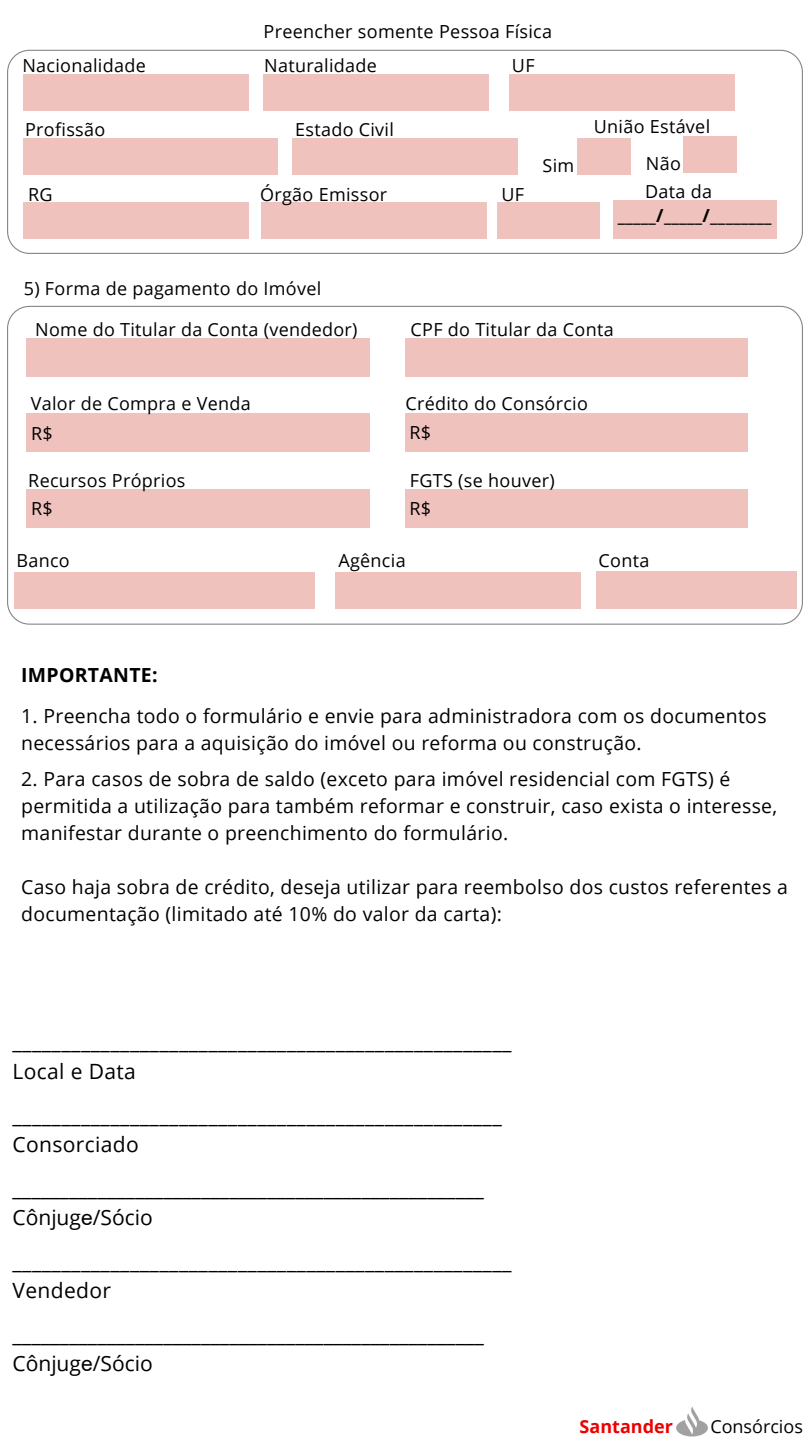
<style>
.page{position:relative;width:810px;height:1440px;background:#fff}
.page>*{position:absolute;margin:0;border:0;box-sizing:border-box;transform-origin:0 0}
.t1{font:21px/29.2px "Open Sans";letter-spacing:.015em;color:#000}
.t2{font:19.5px/27px "Open Sans";letter-spacing:.015em;color:#000}
.t3{font:700 19.5px "Open Sans";letter-spacing:.015em;color:#000}
.t4{font:18px "Open Sans";letter-spacing:.015em;color:#000}
.t5{font:700 18px "Open Sans";color:#000}
.t6{font:700 18px "Open Sans";color:#ec0000}
.s1{font-family:"Arial"}
</style>
<div class="page">
<svg style="left:7px;top:50px;width:796px;height:204px"></svg>
<div style="left:263px;top:74px;width:226px;height:37px;background:#efc2be"></div>
<div style="left:24px;top:74px;width:225px;height:37px;background:#efc2be"></div>
<div style="left:509px;top:74px;width:226px;height:37px;background:#efc2be"></div>
<div style="left:24px;top:138px;width:254px;height:36px;background:#efc2be"></div>
<div style="left:292px;top:138px;width:226px;height:36px;background:#efc2be"></div>
<div style="left:577px;top:138px;width:54px;height:36px;background:#efc2be"></div>
<div style="left:683px;top:137px;width:54px;height:36px;background:#efc2be"></div>
<div style="left:261px;top:203px;width:225px;height:36px;background:#efc2be"></div>
<div style="left:497px;top:203px;width:103px;height:36px;background:#efc2be"></div>
<div style="left:24px;top:203px;width:225px;height:36px;background:#efc2be"></div>
<div style="left:613px;top:200px;width:163px;height:39px;background:#efc2be"></div>
<svg style="left:676px;top:1406px;width:32px;height:31px"></svg>
<svg style="left:7px;top:306px;width:796px;height:318px"></svg>
<div style="left:27px;top:489px;width:343px;height:39px;background:#efc2be"></div>
<div style="left:27px;top:414px;width:343px;height:38px;background:#efc2be"></div>
<div style="left:27px;top:338px;width:343px;height:39px;background:#efc2be"></div>
<div style="left:405px;top:489px;width:342px;height:39px;background:#efc2be"></div>
<div style="left:405px;top:414px;width:342px;height:38px;background:#efc2be"></div>
<div style="left:405px;top:338px;width:342px;height:39px;background:#efc2be"></div>
<div style="left:15px;top:573px;width:300px;height:36px;background:#efc2be"></div>
<div style="left:335px;top:573px;width:245px;height:36px;background:#efc2be"></div>
<div style="left:596px;top:572px;width:201px;height:37px;background:#efc2be"></div>
<p class="t4" style="left:263px;top:19px;width:290px">Preencher somente Pessoa Física</p>
<p class="t4" style="left:22px;top:53px;width:125px">Nacionalidade</p>
<p class="t4" style="left:264px;top:53px;width:114px">Naturalidade</p>
<p class="t4" style="left:512px;top:53px;width:24px">UF</p>
<p class="t4" style="left:25px;top:117px;width:82px">Profissão</p>
<h3 class="t4" style="left:295px;top:117px;width:100px">Estado Civil</h3>
<p class="t4" style="left:594px;top:113px;width:118px">União Estável</p>
<p class="t4" style="left:543px;top:153px;width:33px">Sim</p>
<p class="t4" style="left:646px;top:150px;width:37px">Não</p>
<p class="t4" style="left:28px;top:182px;width:26px">RG</p>
<p class="t4" style="left:260px;top:181px;width:129px">Órgão Emissor</p>
<h3 class="t4" style="left:501px;top:182px;width:24px">UF</h3>
<p class="t4" style="left:645px;top:179px;width:69px">Data da</p>
<h3 class="t5" style="left:618px;top:203px;width:155px">_____/_____/________</h3>
<p class="t4" style="left:643px;top:204px;width:73px">Emissão</p>
<p class="t4" style="left:24px;top:276px;width:299px">5) Forma de pagamento do Imóvel</p>
<h3 class="t4" style="left:35px;top:317px;width:324px">Nome do Titular da Conta (vendedor)</h3>
<p class="t4" style="left:411px;top:317px;width:205px">CPF do Titular da Conta</p>
<h3 class="t4" style="left:31px;top:391px;width:222px">Valor de Compra e Venda</h3>
<p class="t4" style="left:31px;top:420px;width:23px">R$</p>
<p class="t4" style="left:405px;top:391px;width:184px">Crédito do Consórcio</p>
<h3 class="t4" style="left:409px;top:420px;width:23px">R$</h3>
<p class="t4" style="left:28px;top:468px;width:159px">Recursos Próprios</p>
<p class="t4" style="left:410px;top:468px;width:146px">FGTS (se houver)</p>
<p class="t4" style="left:31px;top:496px;width:23px">R$</p>
<p class="t4" style="left:409px;top:496px;width:23px">R$</p>
<p class="t4" style="left:17px;top:547px;width:55px">Banco</p>
<h3 class="t4" style="left:338px;top:547px;width:69px">Agência</h3>
<p class="t4" style="left:599px;top:547px;width:52px">Conta</p>
<h1 class="t3" style="left:21px;top:662px;width:138px">IMPORTANTE:</h1>
<h2 class="t2" style="left:21px;top:702px;width:747px">1. Preencha todo o formulário e envie para administradora com os documentos necessários para a aquisição do imóvel ou reforma ou construção.</h2>
<h2 class="t2" style="left:21px;top:765px;width:758px">2. Para casos de sobra de saldo (exceto para imóvel residencial com FGTS) é permitida a utilização para também reformar e construir, caso exista o interesse, manifestar durante o preenchimento do formulário.</h2>
<h2 class="t2" style="left:21px;top:873px;width:768px">Caso haja sobra de crédito, deseja utilizar para reembolso dos custos referentes a documentação (limitado até 10% do valor da carta):</h2>
<h2 class="t1" style="left:12px;top:1027px;width:501px">___________________________________________________<br>Local e Data</h2>
<h2 class="t1" style="left:12px;top:1100px;width:491px">__________________________________________________<br>Consorciado</h2>
<h2 class="t1" style="left:12px;top:1173px;width:473px">__________________________________________________<br>Cônjug<span class="s1">e</span>/Sócio</h2>
<h2 class="t1" style="left:12px;top:1246px;width:501px">___________________________________________________<br>Vendedor</h2>
<h2 class="t1" style="left:12px;top:1319px;width:473px">__________________________________________________<br>Cônjug<span class="s1">e</span>/Sócio</h2>
<p class="t6" style="left:580px;top:1413px;width:95px">Santander</p>
<p class="t4" style="left:710px;top:1413px;width:94px">Consórcios</p>
</div>
